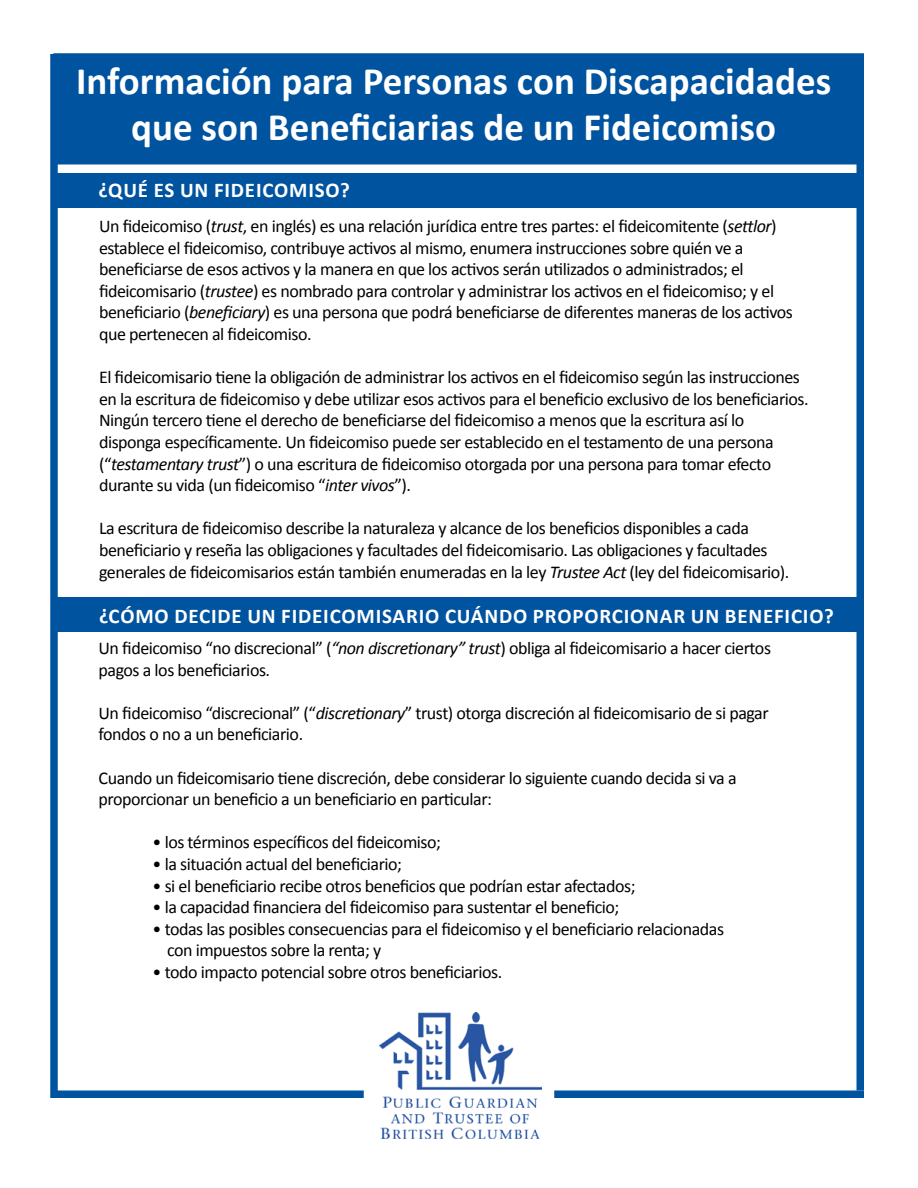
<style>
.page{position:relative;width:918px;height:1188px;background:#fff}
.page>*{position:absolute;margin:0;border:0;box-sizing:border-box;transform-origin:0 0}
.t1{font:700 39px/46.8px "Calibri";color:#fff;text-align:center}
.t2{font:700 21px "Calibri";letter-spacing:.04em;color:#fff}
.t3{font:18px/21.6px "Calibri";letter-spacing:-.025em;color:#000}
.s1{font-style:italic}
</style>
<div class="page">
<div style="left:55px;top:173px;width:803px;height:35px;background:#00539f"></div>
<div style="left:53px;top:53px;width:811px;height:111px;background:#00539f;border:2px solid #00539f"></div>
<div style="left:50px;top:54px;width:8px;height:1044px;background:#00539f"></div>
<div style="left:856px;top:54px;width:8px;height:1036px;background:#00539f"></div>
<div style="left:554px;top:1090px;width:310px;height:8px;background:#00539f"></div>
<div style="left:54px;top:1090px;width:310px;height:8px;background:#00539f"></div>
<img style="left:379px;top:1012px;width:162px;height:126px">
<div style="left:57px;top:597px;width:807px;height:35px;background:#00539f"></div>
<h1 class="t1" style="left:76px;top:57px;width:757px">Información para Personas con Discapacidades que son Beneficiarias de un Fideicomiso</h1>
<p class="t2" style="left:99px;top:177px;width:253px">¿QUÉ ES UN FIDEICOMISO?</p>
<p class="t3" style="left:99px;top:215px;width:696px">Un fideicomiso (<span class="s1">trust</span>, en inglés) es una relación jurídica entre tres partes: el fideicomitente (<span class="s1">settlor</span>) establece el fideicomiso, contribuye activos al mismo, enumera instrucciones sobre quién ve a beneficiarse de esos activos y la manera en que los activos serán utilizados o administrados; el fideicomisario (<span class="s1">trustee</span>) es nombrado para controlar y administrar los activos en el fideicomiso; y el beneficiario (<span class="s1">beneficiary</span>) es una persona que podrá beneficiarse de diferentes maneras de los activos que pertenecen al fideicomiso.</p>
<p class="t3" style="left:99px;top:366px;width:711px">El fideicomisario tiene la obligación de administrar los activos en el fideicomiso según las instrucciones en la escritura de fideicomiso y debe utilizar esos activos para el beneficio exclusivo de los beneficiarios.<br>Ningún tercero tiene el derecho de beneficiarse del fideicomiso a menos que la escritura así lo disponga específicamente. Un fideicomiso puede ser establecido en el testamento de una persona (“<span class="s1">testamentary trust</span>”) o una escritura de fideicomiso otorgada por una persona para tomar efecto durante su vida (un fideicomiso “<span class="s1">inter vivos</span>”).</p>
<p class="t3" style="left:99px;top:518px;width:692px">La escritura de fideicomiso describe la naturaleza y alcance de los beneficios disponibles a cada beneficiario y reseña las obligaciones y facultades del fideicomisario. Las obligaciones y facultades generales de fideicomisarios están también enumeradas en la ley <span class="s1">Trustee Act</span> (ley del fideicomisario).</p>
<p class="t2" style="left:99px;top:603px;width:736px">¿CÓMO DECIDE UN FIDEICOMISARIO CUÁNDO PROPORCIONAR UN BENEFICIO?</p>
<p class="t3" style="left:99px;top:637px;width:674px">Un fideicomiso “no discrecional” (<span class="s1">“non discretionary” trust</span>) obliga al fideicomisario a hacer ciertos pagos a los beneficiarios.</p>
<p class="t3" style="left:99px;top:702px;width:672px">Un fideicomiso “discrecional” (“<span class="s1">discretionary</span>” trust) otorga discreción al fideicomisario de si pagar fondos o no a un beneficiario.</p>
<p class="t3" style="left:99px;top:767px;width:640px">Cuando un fideicomisario tiene discreción, debe considerar lo siguiente cuando decida si va a proporcionar un beneficio a un beneficiario en particular:</p>
<p class="t3" style="left:153px;top:832px;width:290px">• los términos específicos del fideicomiso;</p>
<p class="t3" style="left:153px;top:853px;width:251px">• la situación actual del beneficiario;</p>
<p class="t3" style="left:153px;top:875px;width:485px">• si el beneficiario recibe otros beneficios que podrían estar afectados;</p>
<p class="t3" style="left:153px;top:896px;width:468px">• la capacidad financiera del fideicomiso para sustentar el beneficio;</p>
<p class="t3" style="left:167px;top:918px;width:559px;text-indent:-14px">• todas las posibles consecuencias para el fideicomiso y el beneficiario relacionadas con impuestos sobre la renta; y</p>
<p class="t3" style="left:153px;top:961px;width:351px">• todo impacto potencial sobre otros beneficiarios.</p>
</div>
